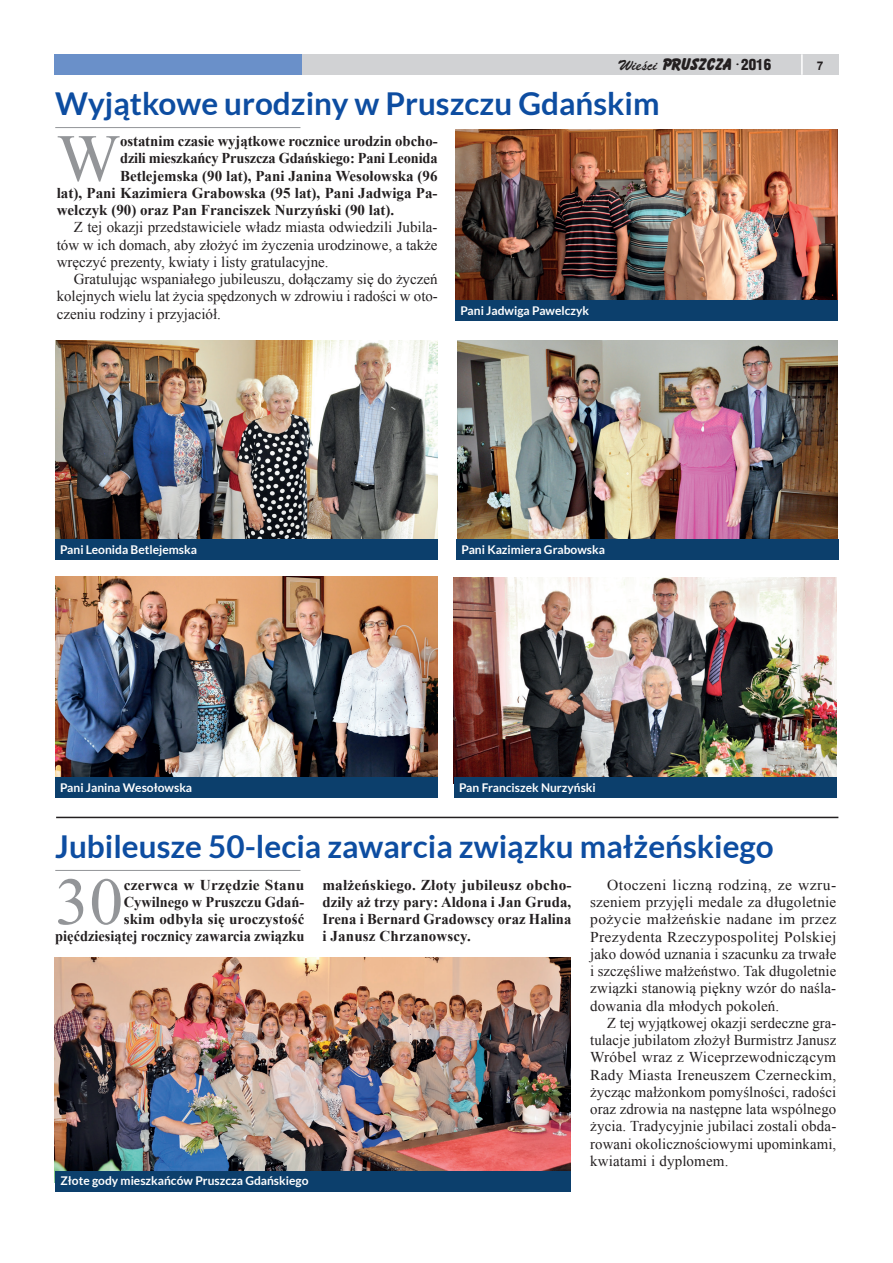
<style>
.page{position:relative;width:893px;height:1263px;background:#fff}
.page>*{position:absolute;margin:0;border:0;box-sizing:border-box;transform-origin:0 0}
.t1{font:67.05px "Times New Roman";color:#939598}
.t2{font:700 31.5px "Lato";color:#0d4da1}
.t3{font:15px/17.2px "Times New Roman";letter-spacing:.005em;color:#231f20;text-align:justify}
.t4{font:700 15px/17.2px "Times New Roman";color:#231f20;text-align:right}
.t5{font:15px/17.2px "Times New Roman";letter-spacing:.005em;color:#231f20;text-align:justify;scale:1.04 1}
.t6{font:700 15px "Times New Roman";color:#231f20;scale:.96 1}
.t7{font:700 15px "Bassoon";color:#231f20}
.t8{font:700 12px "Lato";color:#fff}
.t9{font:700 12px "Arial";color:#231f20}
.s1{font-family:"Brush Scr DEE";font-weight:400}
.s2{font-family:"Switzerland Cond";font-weight:900}
</style>
<div class="page">
<div style="left:54px;top:54px;width:251px;height:21px;background:#6a90c9"></div>
<div style="left:303px;top:54px;width:536px;height:21px;background:#d1d2d4"></div>
<hr style="left:801px;top:54px;width:2px;height:21px;background:#fff">
<img style="left:457px;top:341px;width:381px;height:199px">
<hr style="left:55px;top:127px;width:245px;height:1px;background:#939598">
<img style="left:55px;top:341px;width:383px;height:199px">
<hr style="left:56px;top:817px;width:782px;height:1px;background:#231f20">
<div style="left:55px;top:539px;width:382px;height:21px;background:#0c3f6c"></div>
<img style="left:55px;top:576px;width:383px;height:211px">
<div style="left:55px;top:777px;width:382px;height:21px;background:#0c3f6c"></div>
<img style="left:454px;top:577px;width:383px;height:207px">
<div style="left:454px;top:777px;width:382px;height:21px;background:#0c3f6c"></div>
<hr style="left:55px;top:870px;width:245px;height:1px;background:#939598">
<img style="left:55px;top:957px;width:516px;height:225px">
<div style="left:56px;top:1171px;width:515px;height:20px;background:#0c3f6c"></div>
<div style="left:457px;top:540px;width:382px;height:20px;background:#0c3f6c"></div>
<img style="left:456px;top:129px;width:382px;height:171px">
<div style="left:456px;top:300px;width:382px;height:21px;background:#0c3f6c"></div>
<p class="t7" style="left:618px;top:54px;width:154px"><span class="s1">Wieœci</span> PRUSZCZA <sup>.</sup><span class="s2">2016</span></p>
<p class="t9" style="left:817px;top:57px;width:8px">7</p>
<h2 class="t2" style="left:55px;top:86px;width:606px">Wyjątkowe urodziny w Pruszczu Gdańskim</h2>
<h1 class="t1" style="left:57px;top:113px;width:65px">W</h1>
<p class="t4" style="left:120px;top:132px;width:319px">ostatnim czasie wyjątkowe rocznice urodzin obcho-</p>
<p class="t6" style="left:120px;top:148px;width:332px">dzili mieszkańcy Pruszcza Gdańskiego: Pani Leonida</p>
<p class="t4" style="left:120px;top:167px;width:319px">Betlejemska (90 lat), Pani Janina Wesołowska (96</p>
<p class="t4" style="left:57px;top:184px;width:382px">lat), Pani Kazimiera Grabowska (95 lat), Pani Jadwiga Pa-</p>
<p class="t4" style="left:57px;top:201px;width:339px">welczyk (90) oraz Pan Franciszek Nurzyński (90 lat).</p>
<p class="t3" style="left:57px;top:218px;width:382px;text-indent:17px">Z tej okazji przedstawiciele władz miasta odwiedzili Jubila&shy;tów w ich domach, aby złożyć im życzenia urodzinowe, a także wręczyć prezenty, kwiaty i listy gratulacyjne.</p>
<p class="t3" style="left:57px;top:270px;width:382px;text-indent:17px">Gratulując wspaniałego jubileuszu, dołączamy się do życzeń kolejnych wielu lat życia spędzonych w zdrowiu i radości w oto&shy;czeniu rodziny i przyjaciół.</p>
<p class="t8" style="left:460px;top:303px;width:130px">Pani Jadwiga Pawelczyk</p>
<p class="t8" style="left:60px;top:542px;width:138px">Pani Leonida Betlejemska</p>
<p class="t8" style="left:461px;top:543px;width:145px">Pani Kazimiera Grabowska</p>
<p class="t8" style="left:60px;top:780px;width:134px">Pani Janina Wesołowska</p>
<p class="t8" style="left:459px;top:780px;width:138px">Pan Franciszek Nurzyński</p>
<h2 class="t2" style="left:55px;top:829px;width:720px">Jubileusze 50-lecia zawarcia związku małżeńskiego</h2>
<h1 class="t1" style="left:55px;top:856px;width:69px">30</h1>
<p class="t4" style="left:55px;top:875px;width:251px">czerwca w Urzędzie Stanu<br>Cywilnego w Pruszczu Gdań-<br>skim odbyła się uroczystość pięćdziesiątej rocznicy zawarcia związku</p>
<p class="t4" style="left:322px;top:875px;width:251px;text-align:justify">małżeńskiego. Złoty jubileusz obcho&shy;dziły aż trzy pary: Aldona i Jan Gruda, Irena i Bernard Gradowscy oraz Halina i Janusz Chrzanowscy.</p>
<p class="t5" style="left:590px;top:876px;width:238px;text-indent:17px">Otoczeni liczną rodziną, ze wzru&shy;szeniem przyjęli medale za długoletnie pożycie małżeńskie nadane im przez Prezydenta Rzeczypospolitej Polskiej jako dowód uznania i szacunku za trwałe i szczęśliwe małżeństwo. Tak długoletnie związki stanowią piękny wzór do naśla&shy;dowania dla młodych pokoleń.</p>
<p class="t3" style="left:590px;top:1014px;width:248px;text-indent:17px">Z tej wyjątkowej okazji serdeczne gra&shy;tulacje jubilatom złożył Burmistrz Janusz Wróbel wraz z Wiceprzewodniczącym Rady Miasta Ireneuszem Czerneckim, życząc małżonkom pomyślności, radości oraz zdrowia na następne lata wspólnego życia. Tradycyjnie jubilaci zostali obda&shy;rowani okolicznościowymi upominkami, kwiatami i dyplomem.</p>
<p class="t8" style="left:60px;top:1174px;width:250px">Złote gody mieszkańców Pruszcza Gdańskiego</p>
</div>
